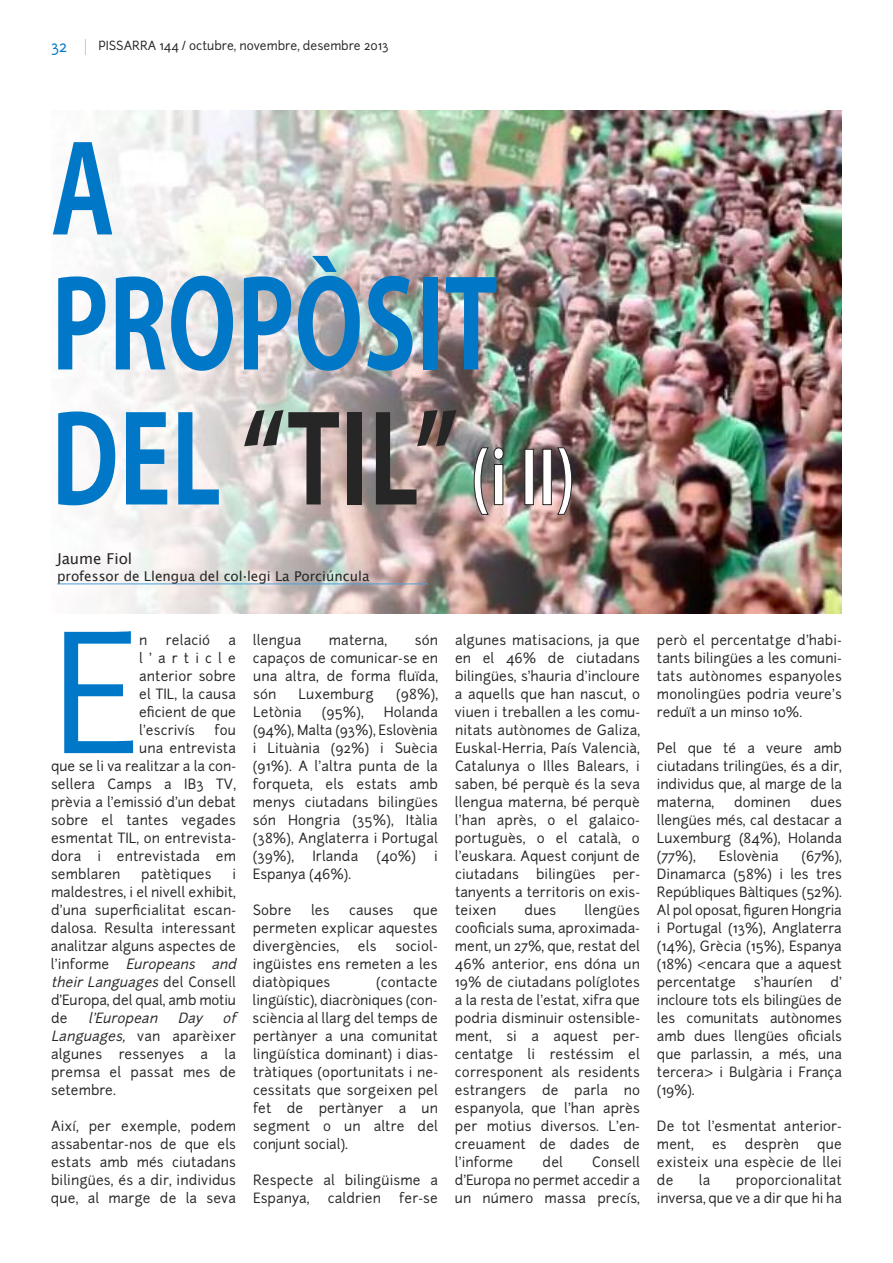
<style>
.page{position:relative;width:893px;height:1263px;background:#fff}
.page>*{position:absolute;margin:0;border:0;box-sizing:border-box;transform-origin:0 0}
.t1{font:157.5px "Junction";color:#0078c7}
.t2{font:700 120px/135px "Koz Go Pro";color:#0078c7;scale:.8 1}
.t3{font:15px "Lucida Grande";color:#272627}
.t4{font:15px "Junction";color:#0078c7}
.t5{font:13.5px/18px "Junction";letter-spacing:.01em;color:#272627;text-align:justify}
.t6{font:13.5px "Lucida Grande";color:#272627}
.t7{font:italic 13.5px "Junction";color:#272627}
.t8{font:12px "Junction";color:#272627}
.s1{color:#272627}
.s2{font-size:72px;color:#fff}
.s3{font-style:italic}
</style>
<div class="page">
<svg style="left:85px;top:39px;width:1px;height:16px"></svg>
<img style="left:57px;top:111px;width:785px;height:503px">
<svg style="left:473px;top:447px;width:31px;height:68px;background:#807873"></svg>
<div style="left:524px;top:449px;width:10px;height:56px;border:1px solid #272627"></div>
<div style="left:542px;top:449px;width:10px;height:56px;border:1px solid #272627"></div>
<svg style="left:557px;top:447px;width:15px;height:68px"></svg>
<hr style="left:57px;top:583px;width:371px;height:1px;background:#4da0d8">
<p class="t4" style="left:51px;top:38px;width:18px">32</p>
<p class="t8" style="left:98px;top:38px;width:292px">PISSARRA 144 / octubre, novembre, desembre 2013</p>
<h2 class="t2" style="left:51px;top:131px;width:657px">A<br>PROPÒSIT<br>DEL <span class="s1">“TIL”</span> <span class="s2">(i II)</span></h2>
<p class="t3" style="left:57px;top:550px;width:77px">Jaume Fiol</p>
<p class="t6" style="left:57px;top:568px;width:314px">professor de Llengua del col·legi La Porciúncula</p>
<h1 class="t1" style="left:51px;top:607px;width:90px">E</h1>
<p class="t5" style="left:139px;top:631px;width:10px">n</p>
<p class="t5" style="left:166px;top:631px;width:46px">relació</p>
<p class="t5" style="left:139px;top:631px;width:98px;text-indent:89px">a l’article anterior sobre el TIL, la causa eficient de que l’escrivís</p>
<p class="t5" style="left:214px;top:721px;width:23px">fou</p>
<p class="t5" style="left:139px;top:739px;width:98px">una entrevista</p>
<p class="t5" style="left:51px;top:757px;width:186px">que se li va realitzar a la con-</p>
<p class="t5" style="left:51px;top:775px;width:186px">sellera Camps a IB3 TV,</p>
<p class="t5" style="left:51px;top:793px;width:186px">prèvia a l’emissió d’un debat</p>
<p class="t5" style="left:51px;top:811px;width:186px">sobre el tantes vegades</p>
<p class="t5" style="left:51px;top:829px;width:186px">esmentat TIL, on entrevista-</p>
<p class="t5" style="left:51px;top:847px;width:186px">dora i entrevistada em</p>
<p class="t5" style="left:51px;top:865px;width:71px">semblaren</p>
<p class="t5" style="left:141px;top:865px;width:72px">patètiques</p>
<p class="t5" style="left:51px;top:865px;width:187px;text-indent:181px">i maldestres, i el nivell exhibit, d’una superficialitat escan&shy;dalosa. Resulta interessant analitzar alguns aspectes de l’informe <span class="s3">Europeans and their Languages</span> del Consell d’Europa, del qual, amb motiu de</p>
<p class="t5" style="left:51px;top:1009px;width:186px;text-indent:172px"><span class="s3">of Languages,</span> van aparèixer algunes ressenyes a la premsa el passat mes de setembre.</p>
<p class="t5" style="left:51px;top:1117px;width:187px">Així, per exemple, podem assabentar-nos de que els estats amb més ciutadans bilingües, és a dir, individus que, al marge de la seva</p>
<p class="t7" style="left:88px;top:1010px;width:73px">l’European</p>
<p class="t7" style="left:178px;top:1010px;width:26px">Day</p>
<p class="t5" style="left:253px;top:631px;width:50px">llengua</p>
<p class="t5" style="left:329px;top:631px;width:60px">materna,</p>
<p class="t5" style="left:253px;top:631px;width:187px;text-indent:162px">són capaços de comunicar-se en una altra, de forma fluïda, són</p>
<p class="t5" style="left:298px;top:685px;width:77px">Luxemburg</p>
<p class="t5" style="left:396px;top:685px;width:44px">(98%),</p>
<p class="t5" style="left:253px;top:703px;width:50px">Letònia</p>
<p class="t5" style="left:322px;top:703px;width:44px">(95%),</p>
<p class="t5" style="left:253px;top:703px;width:187px;text-indent:131px">Holanda (94%), Malta (93%), Eslovènia i Lituània (92%) i Suècia (91%). A l’altra punta de la forqueta, els estats amb menys ciutadans bilingües són Hongria (35%), Itàlia (38%), Anglaterra i Portugal (39%),</p>
<p class="t5" style="left:312px;top:847px;width:47px">Irlanda</p>
<p class="t5" style="left:376px;top:847px;width:41px">(40%)</p>
<p class="t5" style="left:434px;top:847px;width:5px">i</p>
<p class="t5" style="left:253px;top:865px;width:100px">Espanya (46%).</p>
<p class="t5" style="left:253px;top:901px;width:40px">Sobre</p>
<p class="t5" style="left:311px;top:901px;width:20px">les</p>
<p class="t5" style="left:349px;top:901px;width:46px">causes</p>
<p class="t5" style="left:253px;top:901px;width:187px;text-indent:160px">que permeten explicar aquestes divergències,</p>
<p class="t5" style="left:253px;top:937px;width:186px;text-indent:143px">sociol&shy;ingüistes ens remeten a les diatòpiques</p>
<p class="t5" style="left:358px;top:937px;width:20px">els</p>
<p class="t5" style="left:253px;top:973px;width:187px;text-indent:124px">(contacte lingüístic), diacròniques (con&shy;sciència al llarg del temps de pertànyer a una comunitat lingüística dominant) i dias&shy;tràtiques (oportunitats i ne&shy;cessitats que sorgeixen pel fet de pertànyer a un segment o un altre del conjunt social).</p>
<p class="t5" style="left:253px;top:1171px;width:186px">Respecte al bilingüisme a<br>Espanya,</p>
<p class="t5" style="left:328px;top:1189px;width:55px">caldrien</p>
<p class="t5" style="left:399px;top:1189px;width:40px">fer-se</p>
<p class="t5" style="left:455px;top:631px;width:187px">algunes matisacions, ja que en el 46% de ciutadans bilingües, s’hauria d’incloure a aquells que han nascut, o viuen i treballen a les comu&shy;nitats autònomes de Galiza, Euskal-Herria, País Valencià, Catalunya o Illes Balears, i saben, bé perquè és la seva llengua materna, bé perquè l’han après, o el galaico&shy;portuguès, o el català, o l’euskara. Aquest conjunt de ciutadans</p>
<p class="t5" style="left:536px;top:865px;width:61px">bilingües</p>
<p class="t5" style="left:455px;top:865px;width:186px;text-indent:158px">per&shy;tanyents a territoris on exis&shy;teixen</p>
<p class="t5" style="left:455px;top:901px;width:187px;text-indent:130px">llengües cooficials suma, aproximada&shy;ment, un 27%, que, restat del 46% anterior, ens dóna un 19% de ciutadans políglotes a la resta de l’estat, xifra que podria disminuir ostensible&shy;ment, si a aquest per&shy;centatge li restéssim el corresponent als residents estrangers de parla no espanyola, que l’han après per motius diversos. L’en&shy;creuament de dades de l’informe</p>
<p class="t5" style="left:525px;top:901px;width:33px">dues</p>
<p class="t5" style="left:455px;top:1153px;width:186px;text-indent:137px">Consell d’Europa no permet accedir a un número massa precís,</p>
<p class="t5" style="left:543px;top:1153px;width:22px">del</p>
<p class="t5" style="left:657px;top:631px;width:187px">però el percentatge d’habi&shy;tants bilingües a les comuni&shy;tats autònomes espanyoles monolingües podria veure’s reduït a un minso 10%.</p>
<p class="t5" style="left:657px;top:739px;width:187px">Pel que té a veure amb ciutadans trilingües, és a dir, individus que, al marge de la materna,</p>
<p class="t5" style="left:657px;top:793px;width:186px;text-indent:154px">dues llengües més, cal destacar a Luxemburg (84%), Holanda (77%),</p>
<p class="t5" style="left:734px;top:793px;width:58px">dominen</p>
<p class="t5" style="left:719px;top:847px;width:62px">Eslovènia</p>
<p class="t5" style="left:657px;top:847px;width:187px;text-indent:145px">(67%), Dinamarca (58%) i les tres Repúbliques Bàltiques (52%).<br>Al pol oposat, figuren Hongria i Portugal (13%), Anglaterra (14%), Grècia (15%), Espanya (18%) &lt;encara que a aquest percentatge</p>
<p class="t5" style="left:657px;top:973px;width:187px;text-indent:174px">d’ incloure tots els bilingües de les comunitats autònomes amb dues llengües oficials que parlassin, a més, una tercera&gt; i Bulgària i França (19%).</p>
<p class="t5" style="left:657px;top:1117px;width:186px">De tot l’esmentat anterior&shy;ment,</p>
<p class="t5" style="left:754px;top:973px;width:60px">s’hauríen</p>
<p class="t5" style="left:712px;top:1135px;width:16px">es</p>
<p class="t5" style="left:745px;top:1135px;width:56px">desprèn</p>
<p class="t5" style="left:657px;top:1135px;width:186px;text-indent:160px">que existeix una espècie de llei de</p>
<p class="t5" style="left:657px;top:1171px;width:186px;text-align:right">proporcionalitat<br>inversa, que ve a dir que hi ha</p>
<p class="t5" style="left:699px;top:1171px;width:13px">la</p>
</div>
